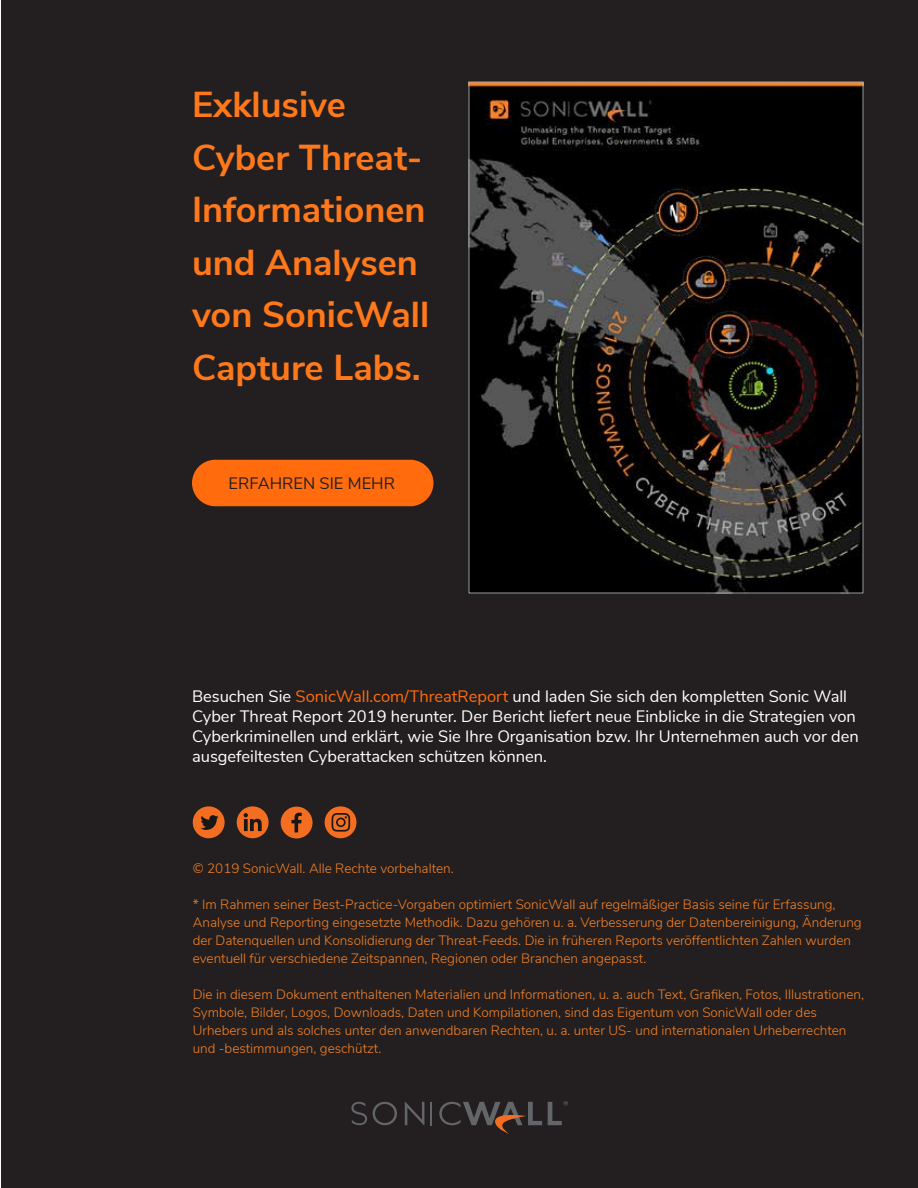
<style>
.page{position:relative;width:918px;height:1188px;background:#fff}
.page>*{position:absolute;margin:0;border:0;box-sizing:border-box;transform-origin:0 0}
.t1{font:700 36px/52.5px "Nunito Sans";color:#ff781a}
.t2{font:16.5px/19.8px "Nunito Sans";color:#fff}
.t3{font:16.5px "Nunito Sans";color:#231f20}
.t4{font:300 13.5px/18px "Nunito Sans";color:#f58125}
.s1{color:#ff6c0c}
</style>
<div class="page">
<div style="left:2px;top:0;width:916px;height:1188px;background:#231f20"></div>
<svg style="left:373px;top:1102px;width:24px;height:23px"></svg>
<svg style="left:405px;top:1102px;width:19px;height:23px"></svg>
<svg style="left:430px;top:1102px;width:1px;height:23px"></svg>
<svg style="left:351px;top:1102px;width:16px;height:23px"></svg>
<svg style="left:439px;top:1102px;width:103px;height:32px"></svg>
<svg style="left:548px;top:1101px;width:20px;height:24px"></svg>
<div style="left:281px;top:807px;width:32px;height:31px;background:#f36e21;border-radius:50%"></div>
<svg style="left:291px;top:813px;width:11px;height:19px"></svg>
<div style="left:237px;top:806px;width:32px;height:32px;background:#f36e21;border-radius:50%"></div>
<svg style="left:244px;top:813px;width:18px;height:18px"></svg>
<div style="left:193px;top:806px;width:32px;height:32px;background:#f36e21;border-radius:50%"></div>
<svg style="left:200px;top:815px;width:19px;height:15px"></svg>
<div style="left:325px;top:806px;width:32px;height:32px;background:#f36e21;border-radius:50%"></div>
<svg style="left:332px;top:813px;width:18px;height:19px"></svg>
<img style="left:471px;top:84px;width:390px;height:507px">
<div style="left:192px;top:460px;width:242px;height:46px;background:#ff6b0d"></div>
<h1 class="t1" style="left:192px;top:77px;width:239px">Exklusive<br>Cyber Threat-<br>Informationen und Analysen von SonicWall<br>Capture Labs.</h1>
<p class="t3" style="left:229px;top:471px;width:168px">ERFAHREN SIE MEHR</p>
<p class="t2" style="left:192px;top:686px;width:668px">Besuchen Sie <span class="s1">SonicWall.com/ThreatReport</span> und laden Sie sich den kompletten Sonic Wall Cyber Threat Report 2019 herunter. Der Bericht liefert neue Einblicke in die Strategien von Cyberkriminellen und erklärt, wie Sie Ihre Organisation bzw. Ihr Unternehmen auch vor den ausgefeiltesten Cyberattacken schützen können.</p>
<p class="t4" style="left:193px;top:859px;width:262px">© 2019 SonicWall. Alle Rechte vorbehalten.</p>
<p class="t4" style="left:193px;top:895px;width:670px">* Im Rahmen seiner Best-Practice-Vorgaben optimiert SonicWall auf regelmäßiger Basis seine für Erfassung, Analyse und Reporting eingesetzte Methodik. Dazu gehören u. a. Verbesserung der Datenbereinigung, Änderung der Datenquellen und Konsolidierung der Threat-Feeds. Die in früheren Reports veröffentlichten Zahlen wurden eventuell für verschiedene Zeitspannen, Regionen oder Branchen angepasst.</p>
<p class="t4" style="left:193px;top:985px;width:673px">Die in diesem Dokument enthaltenen Materialien und Informationen, u. a. auch Text, Grafiken, Fotos, Illustrationen, Symbole, Bilder, Logos, Downloads, Daten und Kompilationen, sind das Eigentum von SonicWall oder des Urhebers und als solches unter den anwendbaren Rechten, u. a. unter US- und internationalen Urheberrechten und -bestimmungen, geschützt.</p>
</div>
